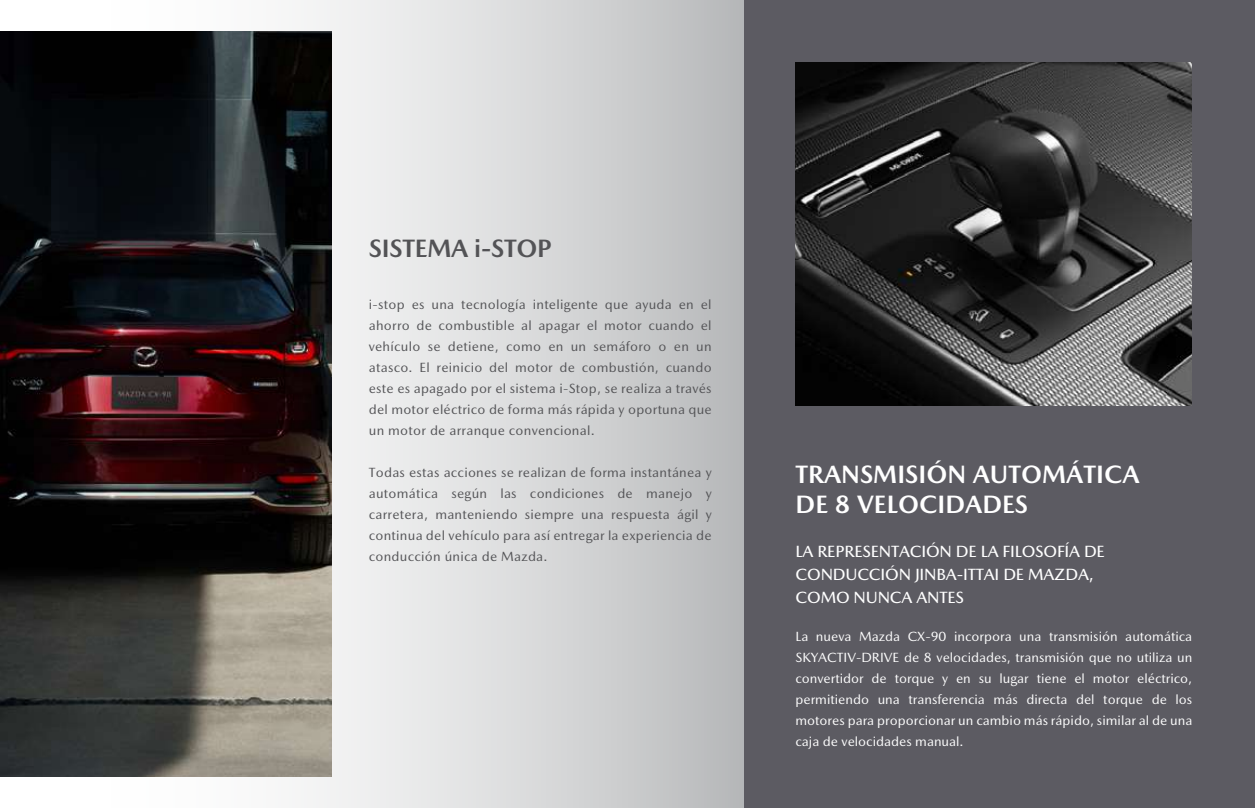
<style>
.page{position:relative;width:1255px;height:808px;background:#fff}
.page>*{position:absolute;margin:0;border:0;box-sizing:border-box;transform-origin:0 0}
.t1{font:700 25.5px/30.6px "Mazda Type";color:#fff}
.t2{font:700 25.5px "Mazda Type";letter-spacing:-.01em;color:#535356}
.t3{font:500 16.5px/22.8px "Mazda Type";letter-spacing:-.01em;color:#fff}
.t4{font:13.5px/21px "Mazda Type";letter-spacing:.02em;color:#535356;text-align:justify}
.t5{font:13.5px/21px "Mazda Type";color:#fff;text-align:justify}
</style>
<div class="page">
<div style="left:0;top:0;width:745px;height:808px;background:linear-gradient(to right,#fff,#c3c5c6)"></div>
<div style="left:745px;top:0;width:509px;height:808px;background:#5c5b62"></div>
<img style="left:795px;top:62px;width:396px;height:343px">
<img style="left:0;top:32px;width:331px;height:744px">
<h1 class="t2" style="left:369px;top:233px;width:185px">SISTEMA i-STOP</h1>
<p class="t4" style="left:369px;top:294px;width:344px">i-stop es una tecnología inteligente que ayuda en el ahorro de combustible al apagar el motor cuando el vehículo se detiene, como en un semáforo o en un atasco. El reinicio del motor de combustión, cuando este es apagado por el sistema i-Stop, se realiza a través del motor eléctrico de forma más rápida y oportuna que un motor de arranque convencional.</p>
<p class="t4" style="left:369px;top:462px;width:344px">Todas estas acciones se realizan de forma instantánea y automática según las condiciones de manejo y carretera, manteniendo siempre una respuesta ágil y continua del vehículo para así entregar la experiencia de conducción única de Mazda.</p>
<h1 class="t1" style="left:795px;top:458px;width:345px">TRANSMISIÓN AUTOMÁTICA<br>DE 8 VELOCIDADES</h1>
<p class="t3" style="left:795px;top:540px;width:311px">LA REPRESENTACIÓN DE LA FILOSOFÍA DE<br>CONDUCCIÓN JINBA-ITTAI DE MAZDA,<br>COMO NUNCA ANTES</p>
<p class="t5" style="left:795px;top:625px;width:398px">La nueva Mazda CX-90 incorpora una transmisión automática SKYACTIV-DRIVE de 8 velocidades, transmisión que no utiliza un convertidor de torque y en su lugar tiene el motor eléctrico, permitiendo una transferencia más directa del torque de los motores para proporcionar un cambio más rápido, similar al de una caja de velocidades manual.</p>
</div>
